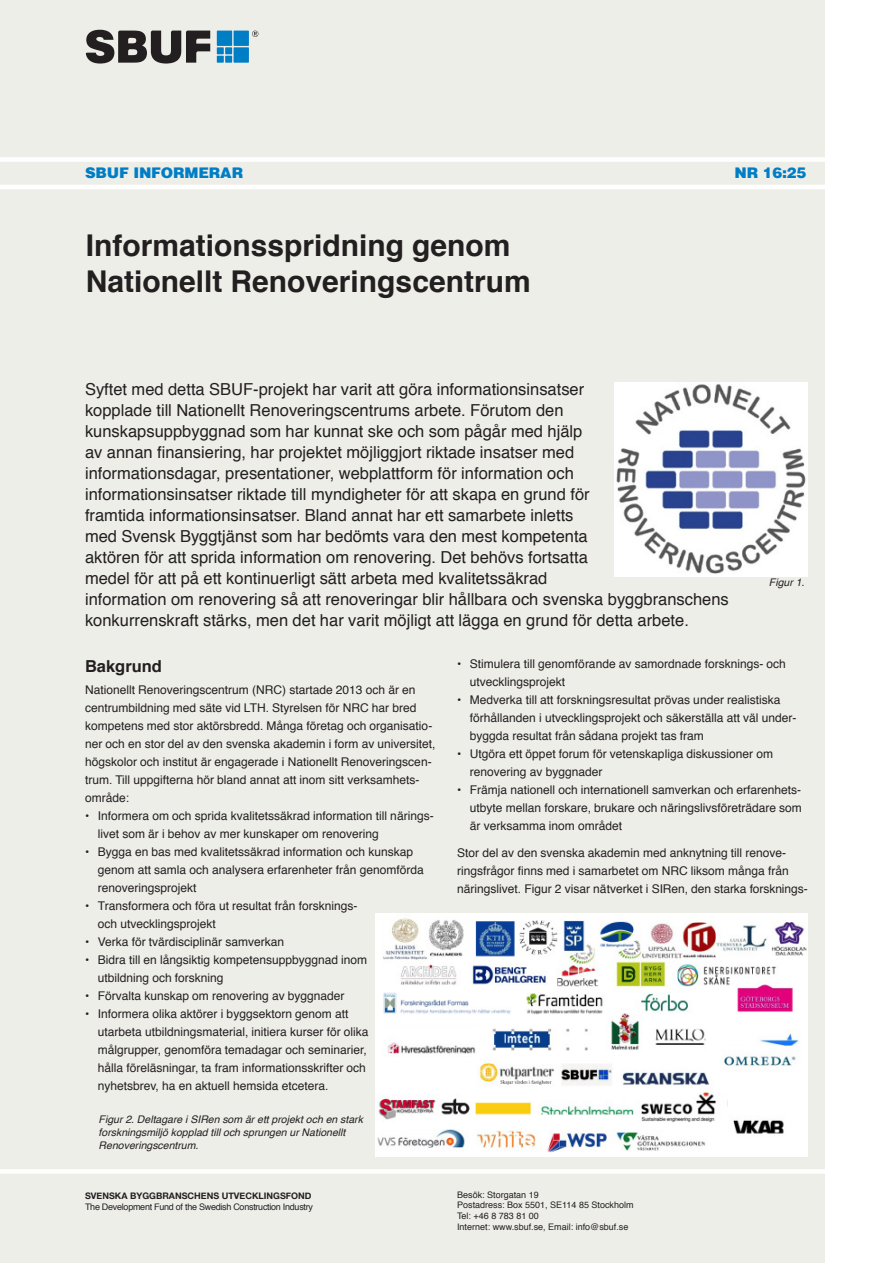
<style>
.page{position:relative;width:893px;height:1263px;background:#fff}
.page>*{position:absolute;margin:0;border:0;box-sizing:border-box;transform-origin:0 0}
.Rubrik{font:700 30px/36px "Helvetica";color:#231f20}
.Ingress{font:16.5px/21px "Helvetica";color:#231f20}
.Mellanrubbe{font:700 16.5px "Helvetica";color:#231f20}
.t1{font:900 15px "Helvetica";letter-spacing:-.02em;color:#007ec5}
.Brödtext{font:12px/18px "Helvetica";color:#231f20}
.Bildtext{font:italic 10.5px/12.6px "Helvetica";color:#231f20}
.t2{font:9px/10.8px "Helvetica";color:#231f20}
.t3{font:9px "Helvetica";letter-spacing:-.03em;color:#231f20}
.t4{font:700 9px "Helvetica Neue";color:#231f20}
</style>
<div class="page">
<div style="left:0;top:0;width:825px;height:1263px;background:#eeeee9"></div>
<svg style="left:86px;top:30px;width:124px;height:34px"></svg>
<div style="left:225px;top:47px;width:7px;height:7px;background:#007ec5"></div>
<div style="left:217px;top:47px;width:7px;height:7px;background:#007ec5"></div>
<div style="left:225px;top:56px;width:7px;height:7px;background:#007ec5"></div>
<div style="left:217px;top:56px;width:7px;height:7px;background:#007ec5"></div>
<div style="left:234px;top:47px;width:15px;height:16px;background:#007ec5"></div>
<div style="left:234px;top:31px;width:15px;height:15px;background:#007ec5"></div>
<div style="left:217px;top:31px;width:15px;height:15px;background:#007ec5"></div>
<svg style="left:252px;top:31px;width:6px;height:6px"></svg>
<div style="left:0;top:157px;width:835px;height:5px;background:#fff"></div>
<hr style="left:0;top:185px;width:835px;height:4px;background:#fff">
<div style="left:0;top:1169px;width:836px;height:5px;background:#fff"></div>
<img style="left:614px;top:383px;width:194px;height:193px">
<img style="left:376px;top:914px;width:432px;height:243px">
<p class="t1" style="left:85px;top:164px;width:160px">SBUF INFORMERAR</p>
<p class="t1" style="left:734px;top:164px;width:74px">NR 16:25</p>
<p class="Rubrik" style="left:86px;top:228px;width:446px">Informationsspridning genom<br>Nationellt Renoveringscentrum</p>
<p class="Ingress" style="left:85px;top:379px;width:645px">Syftet med detta SBUF-projekt har varit att göra informationsinsatser<br>kopplade till Nationellt Renoveringscentrums arbete. Förutom den<br>kunskapsuppbyggnad som har kunnat ske och som pågår med hjälp<br>av annan finansiering, har projektet möjliggjort riktade insatser med<br>informationsdagar, presentationer, webplattform för information och<br>informationsinsatser riktade till myndigheter för att skapa en grund för<br>framtida informationsinsatser. Bland annat har ett samarbete inletts<br>med Svensk Byggtjänst som har bedömts vara den mest kompetenta<br>aktören för att sprida information om renovering. Det behövs fortsatta<br>medel för att på ett kontinuerligt sätt arbeta med kvalitetssäkrad<br>information om renovering så att renoveringar blir hållbara och svenska byggbranschens konkurrenskraft stärks, men det har varit möjligt att lägga en grund för detta arbete.</p>
<p class="Brödtext" style="left:470px;top:655px;width:318px;text-indent:-13px">• Stimulera till genomförande av samordnade forsknings- och utvecklingsprojekt</p>
<p class="Brödtext" style="left:470px;top:691px;width:328px;text-indent:-13px">• Medverka till att forskningsresultat prövas under realistiska förhållanden i utvecklingsprojekt och säkerställa att väl under&shy;byggda resultat från sådana projekt tas fram</p>
<p class="Brödtext" style="left:470px;top:745px;width:305px;text-indent:-13px">• Utgöra ett öppet forum för vetenskapliga diskussioner om renovering av byggnader</p>
<p class="Brödtext" style="left:470px;top:781px;width:334px;text-align:justify;text-indent:-13px">• Främja nationell och internationell samverkan och erfarenhets&shy;utbyte mellan forskare, brukare och näringslivsföreträdare som är verksamma inom området</p>
<p class="Brödtext" style="left:457px;top:844px;width:352px">Stor del av den svenska akademin med anknytning till renove&shy;ringsfrågor finns med i samarbetet om NRC liksom många från näringslivet. Figur 2 visar nätverket i SIRen, den starka forsknings-</p>
<p class="Bildtext" style="left:769px;top:576px;width:37px">Figur 1.</p>
<p class="Mellanrubbe" style="left:85px;top:653px;width:79px">Bakgrund</p>
<p class="Brödtext" style="left:85px;top:681px;width:352px">Nationellt Renoveringscentrum (NRC) startade 2013 och är en centrumbildning med säte vid LTH. Styrelsen för NRC har bred kompetens med stor aktörsbredd. Många företag och organisatio&shy;ner och en stor del av den svenska akademin i form av universitet, högskolor och institut är engagerade i Nationellt Renoveringscen&shy;trum. Till uppgifterna hör bland annat att inom sitt verksamhets&shy;område:</p>
<p class="Brödtext" style="left:98px;top:807px;width:337px;text-indent:-13px">• Informera om och sprida kvalitetssäkrad information till närings&shy;livet som är i behov av mer kunskaper om renovering</p>
<p class="Brödtext" style="left:98px;top:843px;width:327px;text-indent:-13px">• Bygga en bas med kvalitetssäkrad information och kunskap genom att samla och analysera erfarenheter från genomförda renoveringsprojekt</p>
<p class="Brödtext" style="left:98px;top:897px;width:261px;text-indent:-13px">• Transformera och föra ut resultat från forsknings&shy;och utvecklingsprojekt</p>
<p class="Brödtext" style="left:85px;top:933px;width:201px">• Verka för tvärdisciplinär samverkan</p>
<p class="Brödtext" style="left:98px;top:951px;width:271px;text-indent:-13px">• Bidra till en långsiktig kompetensuppbyggnad inom utbildning och forskning</p>
<p class="Brödtext" style="left:85px;top:987px;width:261px">• Förvalta kunskap om renovering av byggnader</p>
<p class="Brödtext" style="left:98px;top:1005px;width:272px;text-indent:-13px">• Informera olika aktörer i byggsektorn genom att utarbeta utbildningsmaterial, initiera kurser för olika målgrupper, genomföra temadagar och seminarier, hålla föreläsningar, ta fram informationsskrifter och nyhetsbrev, ha en aktuell hemsida etcetera.</p>
<p class="Bildtext" style="left:99px;top:1113px;width:266px">Figur 2. Deltagare i SIRen som är ett projekt och en stark forskningsmiljö kopplad till och sprungen ur Nationellt<br>Renoveringscentrum.</p>
<p class="t4" style="left:85px;top:1189px;width:228px">SVENSKA BYGGBRANSCHENS UTVECKLINGSFOND</p>
<p class="t3" style="left:85px;top:1200px;width:229px">The Development Fund of the Swedish Construction Industry</p>
<p class="t2" style="left:457px;top:1189px;width:178px">Besök: Storgatan 19<br>Postadress: Box 5501, SE114 85 Stockholm<br>Tel: +46 8 783 81 00<br>Internet: www.sbuf.se, Email: info@sbuf.se</p>
</div>
